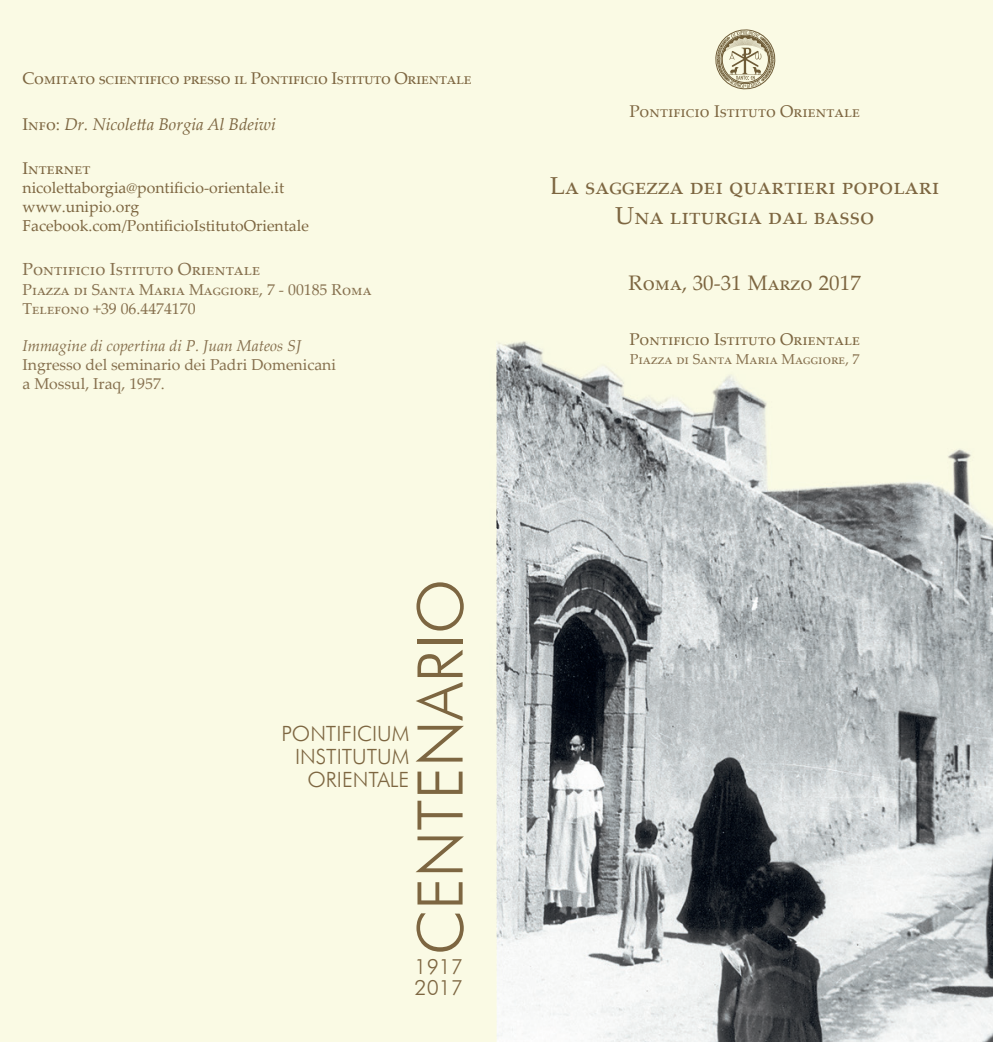
<style>
.page{position:relative;width:993px;height:1042px;background:#fff}
.page>*{position:absolute;margin:0;border:0;box-sizing:border-box;transform-origin:0 0}
.t1{font:300 63px "Futura BT";color:#7d6641}
.t2{font:24.5px "Palatino Linotype";color:#7d6641}
.t3{font:300 21px "Futura BT";color:#7d6641}
.t4{font:21px "Palatino Linotype";color:#7d6641}
.t5{font:17.5px "Palatino Linotype";color:#86704e}
.t6{font:16.97px "Palatino Linotype";color:#7d6641}
.t7{font:16.97px "Palatino Linotype";letter-spacing:-.02em;color:#7d6641}
.t8{font:italic 16.97px "Palatino Linotype";color:#7d6641}
.t9{font:15.75px "Palatino Linotype";color:#86704e}
.t10{font:15.75px "Palatino Linotype";color:#7d6641}
.t11{font:italic 15.75px "Palatino Linotype";color:#86704e}
.t12{font:14.35px "Palatino Linotype";color:#86704e}
.s1{font-style:normal}
</style>
<div class="page">
<img style="left:0;top:0;width:992px;height:1042px">
<svg style="left:713px;top:28px;width:63px;height:63px;background:#cfc9ae"></svg>
<p class="t7" style="left:23px;top:66px;width:450px">Comitato scientifico presso il Pontificio Istituto Orientale</p>
<p class="t8" style="left:23px;top:112px;width:255px"><span class="s1">Info:</span> Dr. Nicoletta Borgia Al Bdeiwi</p>
<p class="t6" style="left:23px;top:156px;width:70px">Internet</p>
<p class="t10" style="left:23px;top:177px;width:263px">nicolettaborgia@pontificio-orientale.it</p>
<p class="t10" style="left:23px;top:195px;width:118px">www.unipio.org</p>
<p class="t10" style="left:23px;top:215px;width:288px">Facebook.com/PontificioIstitutoOrientale</p>
<p class="t5" style="left:23px;top:257px;width:239px">Pontificio Istituto Orientale</p>
<p class="t9" style="left:23px;top:278px;width:350px">Piazza di Santa Maria Maggiore, 7 - 00185 Roma</p>
<p class="t9" style="left:23px;top:297px;width:174px">Telefono +39 06.4474170</p>
<p class="t11" style="left:23px;top:335px;width:280px">Immagine di copertina di P. Juan Mateos SJ</p>
<p class="t9" style="left:23px;top:354px;width:315px">Ingresso del seminario dei Padri Domenicani</p>
<p class="t9" style="left:23px;top:373px;width:144px">a Mossul, Iraq, 1957.</p>
<p class="t1" style="left:401px;top:955px;width:378px;rotate:-90deg">CENTENARIO</p>
<p class="t3" style="left:414px;top:953px;width:50px">1917</p>
<p class="t3" style="left:414px;top:975px;width:50px">2017</p>
<p class="t3" style="left:281px;top:720px;width:129px">PONTIFICIUM</p>
<p class="t3" style="left:295px;top:744px;width:116px">INSTITUTUM</p>
<p class="t3" style="left:307px;top:767px;width:103px">ORIENTALE</p>
<p class="t6" style="left:629px;top:99px;width:232px">Pontificio Istituto Orientale</p>
<p class="t2" style="left:550px;top:169px;width:390px">La saggezza dei quartieri popolari</p>
<p class="t2" style="left:615px;top:198px;width:260px">Una liturgia dal basso</p>
<p class="t4" style="left:628px;top:268px;width:234px">Roma, 30-31 Marzo 2017</p>
<p class="t6" style="left:629px;top:327px;width:232px">Pontificio Istituto Orientale</p>
<p class="t12" style="left:629px;top:349px;width:231px">Piazza di Santa Maria Maggiore, 7</p>
</div>
